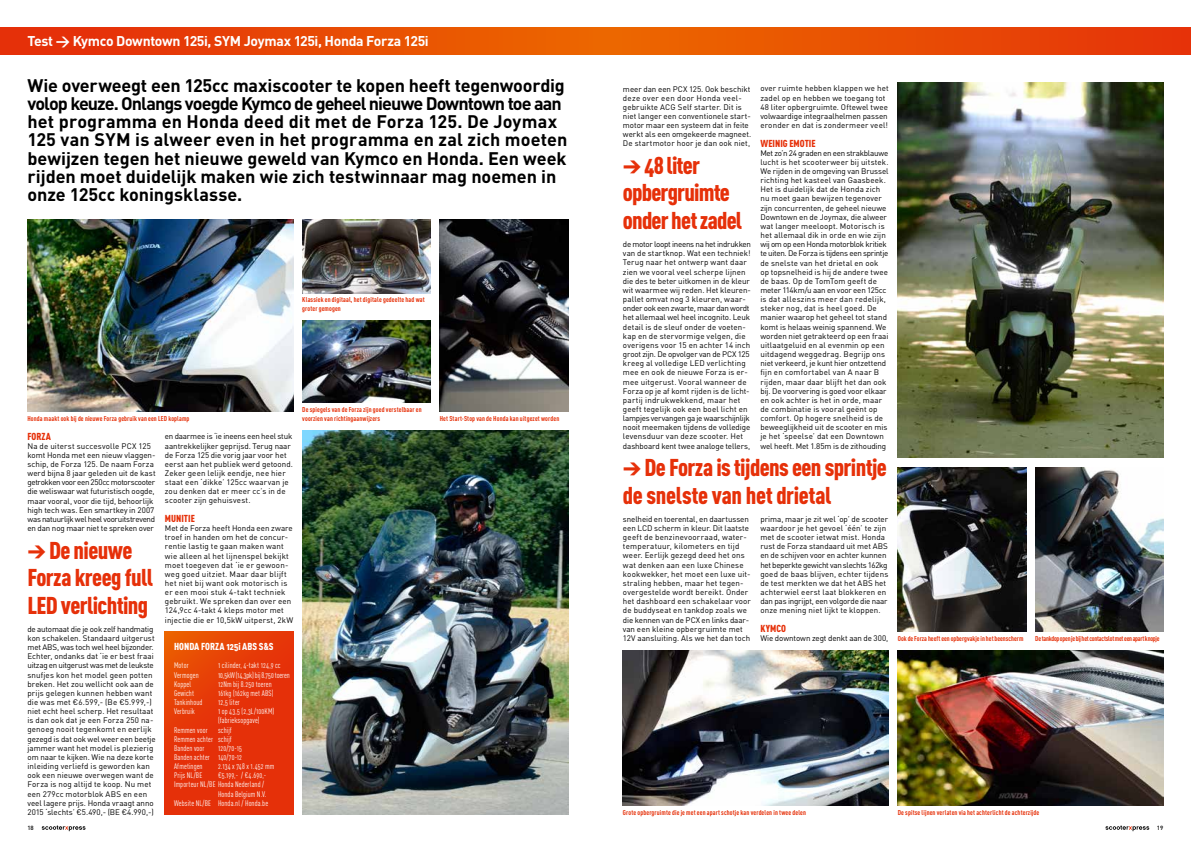
<style>
.page{position:relative;width:1191px;height:842px;background:#fff}
.page>*{position:absolute;margin:0;border:0;box-sizing:border-box;transform-origin:0 0}
.t1{font:24px/27.5px "DIN Cond Black Alternate";letter-spacing:-.025em;color:#e63009}
.t2{font:700 18px/18.3px "DIN Pro";letter-spacing:-.005em;color:#000}
.t3{font:700 14px "DIN Pro";letter-spacing:-.025em;color:#fff}
.t4{font:10px "DIN Cond Black Alternate";letter-spacing:.005em;color:#e63009}
.t5{font:10px "DIN Cond Black Alternate";letter-spacing:.005em;color:#fff}
.t6{font:8px/9.2px "DIN Pro";letter-spacing:.01em;color:#000}
.t7{font:8px/9.2px "DIN Cond Regular Alternate";letter-spacing:.015em;color:#fff;text-align:justify}
.t8{font:8px "DIN Pro";letter-spacing:-.015em;color:#000}
.t9{font:8px "DIN Cond Regular Alternate";letter-spacing:-.01em;color:#fff}
.t10{font:700 7px/9.2px "DIN Cond";letter-spacing:.02em;color:#e63009}
.t11{font:700 7px "DIN Cond";letter-spacing:-.03em;color:#e63009}
.t12{font:700 7px "DIN Cond";color:#e63009}
.t13{font:500 6px "DIN Pro";color:#000}
</style>
<div class="page">
<svg style="left:0;top:27px;width:1191px;height:28px;background:#e84a04"></svg>
<svg style="left:42px;top:825px;width:44px;height:6px"></svg>
<svg style="left:1105px;top:825px;width:44px;height:6px"></svg>
<img style="left:27px;top:220px;width:266px;height:192px">
<img style="left:302px;top:220px;width:128px;height:73px">
<img style="left:302px;top:320px;width:128px;height:83px">
<svg style="left:165px;top:632px;width:128px;height:183px;background:#e53608"></svg>
<img style="left:440px;top:220px;width:128px;height:192px">
<img style="left:302px;top:430px;width:266px;height:385px">
<img style="left:897px;top:467px;width:129px;height:165px">
<img style="left:1035px;top:467px;width:128px;height:165px">
<img style="left:623px;top:650px;width:265px;height:156px">
<img style="left:897px;top:650px;width:266px;height:156px">
<img style="left:897px;top:82px;width:266px;height:376px">
<h3 class="t3" style="left:27px;top:31px;width:403px">Test → Kymco Downtown 125i, SYM Joymax 125i, Honda Forza 125i</h3>
<p class="t2" style="left:27px;top:75px;width:541px">Wie overweegt een 125cc maxiscooter te kopen heeft tegenwoordig volop keuze. Onlangs voegde Kymco de geheel nieuwe Downtown toe aan het programma en Honda deed dit met de Forza 125. De Joymax 125 van SYM is alweer even in het programma en zal zich moeten bewijzen tegen het nieuwe geweld van Kymco en Honda. Een week rijden moet duidelijk maken wie zich testwinnaar mag noemen in onze 125cc koningsklasse.</p>
<p class="t10" style="left:302px;top:295px;width:124px">Klassiek en digitaal, het digitale gedeelte had wat groter gemogen</p>
<p class="t10" style="left:27px;top:414px;width:163px">Honda maakt ook bij de nieuwe Forza gebruik van een LED koplamp</p>
<p class="t4" style="left:27px;top:430px;width:25px">FORZA</p>
<p class="t6" style="left:27px;top:441px;width:130px">Na de uiterst succesvolle PCX 125 komt Honda met een nieuw vlaggen&shy;schip, de Forza 125. De naam Forza werd bijna 8 jaar geleden uit de kast getrokken voor een 250cc motorscooter die weliswaar wat futuristisch oogde, maar vooral, voor die tijd, behoorlijk high tech was. Een smartkey in 2007 was natuurlijk wel heel vooruitstrevend en dan nog maar niet te spreken over</p>
<h1 class="t1" style="left:27px;top:535px;width:127px">&gt; De nieuwe<br>Forza kreeg full<br>LED verlichting</h1>
<p class="t6" style="left:27px;top:624px;width:130px">de automaat die je ook zelf handmatig kon schakelen. Standaard uitgerust met ABS, was toch wel heel bijzonder.<br>Echter, ondanks dat ‘ie er best fraai uitzag en uitgerust was met de leukste snufjes kon het model geen potten breken. Het zou wellicht ook aan de prijs gelegen kunnen hebben want die was met €6.599,- (Be €5.999,-) niet echt heel scherp. Het resultaat is dan ook dat je een Forza 250 na&shy;genoeg nooit tegenkomt en eerlijk gezegd is dat ook wel weer een beetje jammer want het model is plezierig om naar te kijken. Wie na deze korte inleiding verliefd is geworden kan ook een nieuwe overwegen want de Forza is nog altijd te koop. Nu met een 279cc motorblok ABS en een veel lagere prijs. Honda vraagt anno 2015 ‘slechts’ €5.490,- (BE €4.990,-)</p>
<p class="t6" style="left:165px;top:432px;width:130px">en daarmee is ‘ie ineens een heel stuk aantrekkelijker geprijsd. Terug naar de Forza 125 die vorig jaar voor het eerst aan het publiek werd getoond.<br>Zeker geen lelijk eendje, nee hier staat een ‘dikke’ 125cc waarvan je zou denken dat er meer cc’s in de scooter zijn gehuisvest.</p>
<p class="t4" style="left:165px;top:512px;width:31px">MUNITIE</p>
<p class="t6" style="left:165px;top:523px;width:130px">Met de Forza heeft Honda een zware troef in handen om het de concur&shy;rentie lastig te gaan maken want wie alleen al het lijnenspel bekijkt moet toegeven dat ‘ie er gewoon&shy;weg goed uitziet. Maar daar blijft het niet bij want ook motorisch is er een mooi stuk 4-takt techniek gebruikt. We spreken dan over een 124,9cc 4-takt 4 kleps motor met injectie die er 10,5kW uitperst, 2kW</p>
<p class="t5" style="left:174px;top:640px;width:101px">HONDA FORZA 125i ABS S&amp;S</p>
<p class="t7" style="left:174px;top:661px;width:16px">Motor</p>
<p class="t7" style="left:218px;top:661px;width:64px">1 cilinder, 4-takt 124,9 cc</p>
<p class="t7" style="left:174px;top:670px;width:26px">Vermogen</p>
<p class="t9" style="left:218px;top:670px;width:73px">10,5kW(14,3pk)bij8.750toeren</p>
<p class="t7" style="left:174px;top:679px;width:19px">Koppel</p>
<p class="t7" style="left:218px;top:679px;width:55px">12Nm bij 8.250 toeren</p>
<p class="t7" style="left:174px;top:688px;width:21px">Gewicht</p>
<p class="t7" style="left:218px;top:688px;width:57px">161kg (162kg met ABS)</p>
<p class="t7" style="left:174px;top:697px;width:30px">Tankinhoud</p>
<p class="t7" style="left:218px;top:697px;width:23px">12,5 liter</p>
<p class="t7" style="left:174px;top:707px;width:22px">Verbruik</p>
<p class="t7" style="left:218px;top:707px;width:58px">1 op 43,5 (2,3L/100KM) (fabrieksopgave)</p>
<p class="t7" style="left:174px;top:725px;width:35px">Remmen voor</p>
<p class="t7" style="left:174px;top:725px;width:59px;text-indent:44px">schijf Remmen achter schijf Banden voor</p>
<p class="t7" style="left:174px;top:743px;width:70px;text-indent:44px">120/70-15<br>Banden achter 140/70-12<br>Afmetingen</p>
<p class="t7" style="left:218px;top:762px;width:58px">2.134 x 748 x 1.452 mm</p>
<p class="t7" style="left:174px;top:771px;width:30px">Prijs NL/BE</p>
<p class="t7" style="left:218px;top:771px;width:50px">€5.199,- / €4.690,-</p>
<p class="t7" style="left:174px;top:780px;width:92px">Importeur NL/BE Honda Nederland /</p>
<p class="t7" style="left:218px;top:789px;width:50px">Honda Belgium N.V.</p>
<p class="t7" style="left:174px;top:798px;width:96px">Website NL/BE Honda.nl / Honda.be</p>
<p class="t10" style="left:302px;top:405px;width:121px">De spiegels van de Forza zijn goed verstelbaar en voorzien van richtingaanwijzers</p>
<p class="t10" style="left:440px;top:414px;width:121px">Het Start-Stop van de Honda kan uitgezet worden</p>
<p class="t6" style="left:623px;top:84px;width:130px">meer dan een PCX 125. Ook beschikt deze over een door Honda veel&shy;gebruikte ACG Self starter. Dit is niet langer een conventionele start&shy;motor maar een systeem dat in feite werkt als een omgekeerde magneet.<br>De startmotor hoor je dan ook niet,</p>
<h1 class="t1" style="left:623px;top:151px;width:121px">&gt; 48 liter opbergruimte onder het zadel</h1>
<p class="t6" style="left:623px;top:239px;width:129px">de motor loopt ineens na het indrukken van de startknop. Wat een techniek!<br>Terug naar het ontwerp want daar zien we vooral veel scherpe lijnen die des te beter uitkomen in de kleur wit waarmee wij reden. Het kleuren&shy;pallet omvat nog 3 kleuren, waar&shy;onder ook een zwarte, maar dan wordt het allemaal wel heel incognito. Leuk detail is de sleuf onder de voeten&shy;kap en de stervormige velgen, die overigens voor 15 en achter 14 inch groot zijn. De opvolger van de PCX 125 kreeg al volledige LED verlichting mee en ook de nieuwe Forza is er&shy;mee uitgerust. Vooral wanneer de Forza op je af komt rijden is de licht&shy;partij indrukwekkend, maar het geeft tegelijk ook een boel licht en lampjes vervangen ga je waarschijnlijk nooit meemaken tijdens de volledige levensduur van deze scooter. Het dashboard kent twee analoge tellers,</p>
<p class="t6" style="left:760px;top:84px;width:130px">over ruimte hebben klappen we het zadel op en hebben we toegang tot 48 liter opbergruimte. Oftewel twee volwaardige integraalhelmen passen eronder en dat is zondermeer veel!</p>
<p class="t4" style="left:760px;top:137px;width:57px">WEINIG EMOTIE</p>
<p class="t6" style="left:760px;top:148px;width:130px">Met zo’n 24 graden en een strakblauwe lucht is het scooterweer bij uitstek.<br>We rijden in de omgeving van Brussel richting het kasteel van Gaasbeek.<br>Het is duidelijk dat de Honda zich nu moet gaan bewijzen tegenover zijn concurrenten, de geheel nieuwe Downtown en de Joymax, die alweer wat langer meeloopt. Motorisch is het allemaal dik in orde en wie zijn wij om op een Honda motorblok kritiek te uiten. De Forza is tijdens een sprintje de snelste van het drietal en ook op topsnelheid is hij de andere twee de baas. Op de TomTom geeft de meter 114km/u aan en voor een 125cc is dat alleszins meer dan redelijk, steker nog, dat is heel goed. De manier waarop het geheel tot stand komt is helaas weinig spannend. We worden niet getrakteerd op een fraai uitlaatgeluid en al evenmin op een uitdagend weggedrag. Begrijp ons niet verkeerd, je kunt hier ontzettend fijn en comfortabel van A naar B rijden, maar daar blijft het dan ook bij. De voorvering is goed voor elkaar en ook achter is het in orde, maar de combinatie is vooral geënt op comfort. Op hogere snelheid is de beweeglijkheid uit de scooter en mis je het ‘speelse’ dat een Downtown wel heeft. Met 1.85m is de zithouding</p>
<h1 class="t1" style="left:623px;top:453px;width:265px">&gt; De Forza is tijdens een sprintje de snelste van het drietal</h1>
<p class="t6" style="left:623px;top:514px;width:129px">snelheid en toerental, en daartussen een LCD scherm in kleur. Dit laatste geeft de benzinevoorraad, water&shy;temperatuur, kilometers en tijd weer. Eerlijk gezegd deed het ons wat denken aan een luxe Chinese kookwekker, het moet een luxe uit&shy;straling hebben, maar het tegen&shy;overgestelde wordt bereikt. Onder het dashboard een schakelaar voor de buddyseat en tankdop zoals we die kennen van de PCX en links daar&shy;van een kleine opbergruimte met 12V aansluiting. Als we het dan toch</p>
<p class="t6" style="left:760px;top:514px;width:129px">prima, maar je zit wel ‘op’ de scooter waardoor je het gevoel ‘één’ te zijn met de scooter ietwat mist. Honda rust de Forza standaard uit met ABS en de schijven voor en achter kunnen het beperkte gewicht van slechts 162kg goed de baas blijven, echter tijdens de test merkten we dat het ABS het achterwiel eerst laat blokkeren en dan pas ingrijpt, een volgorde die naar onze mening niet lijkt te kloppen.</p>
<p class="t4" style="left:760px;top:622px;width:27px">KYMCO</p>
<p class="t8" style="left:760px;top:633px;width:129px">Wie downtown zegt denkt aan de 300,</p>
<p class="t12" style="left:897px;top:634px;width:127px">Ook de Forza heeft een opbergvakje in het beenscherm</p>
<p class="t11" style="left:1035px;top:634px;width:126px">De tankdop open je bij het contactslot met een apart knopje</p>
<p class="t10" style="left:623px;top:808px;width:185px">Grote opbergruimte die je met een apart schotje kan verdelen in twee delen</p>
<p class="t10" style="left:897px;top:808px;width:143px">De spitse lijnen verlaten via het achterlicht de achterzijde</p>
<p class="t13" style="left:27px;top:823px;width:8px">18</p>
<p class="t13" style="left:1156px;top:823px;width:8px">19</p>
</div>
